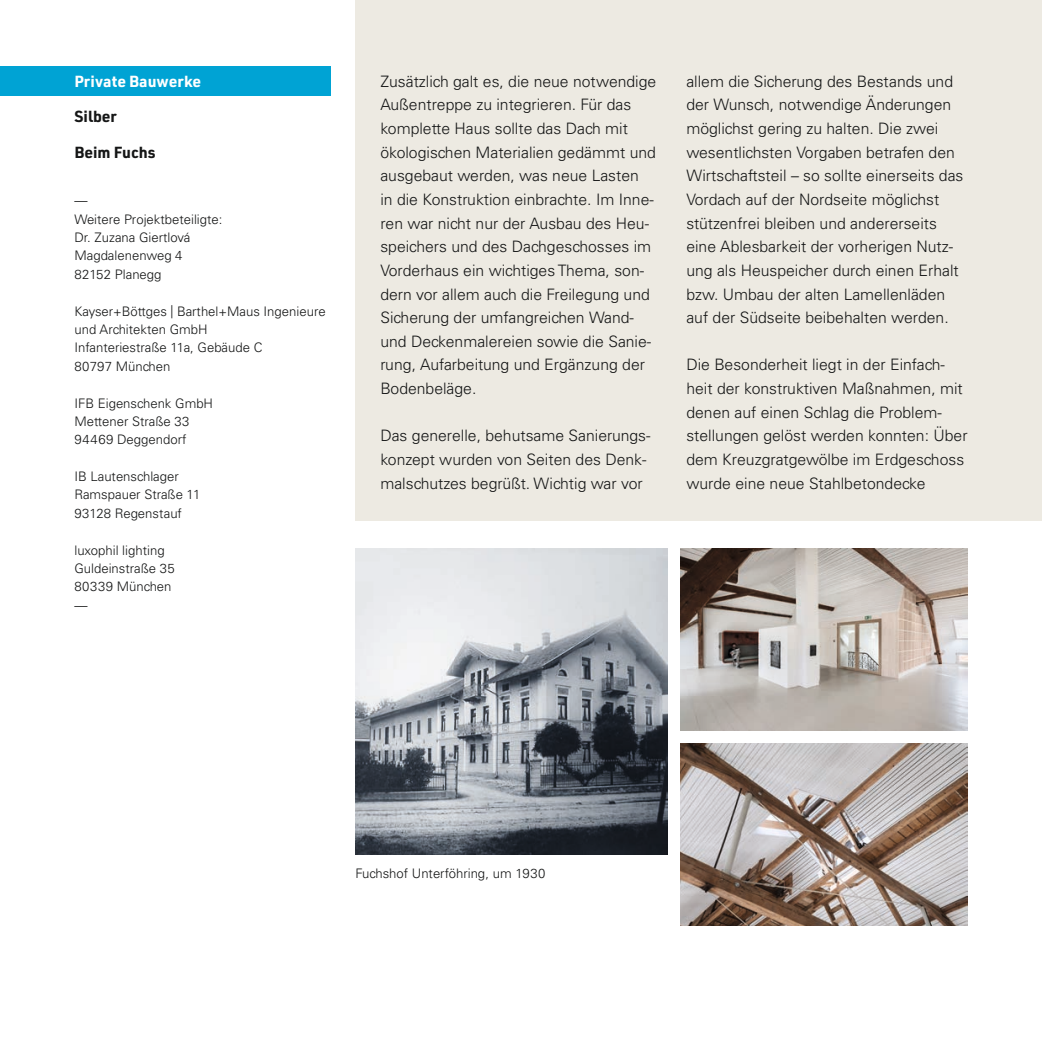
<style>
.page{position:relative;width:1042px;height:1042px;background:#fff}
.page>*{position:absolute;margin:0;border:0;box-sizing:border-box;transform-origin:0 0}
.t1{font:300 15.75px/23.6px "Univers LT Std";color:#151616}
.t2{font:700 15.75px "URWDIN";letter-spacing:.005em;color:#fff}
.t3{font:700 15.75px "URWDIN";color:#151616}
.t4{font:300 13.12px/18.4px "Univers LT Std";color:#151616}
</style>
<div class="page">
<div style="left:356px;top:0;width:686px;height:521px;background:#edeae2"></div>
<div style="left:0;top:66px;width:331px;height:29px;background:#00a3d4"></div>
<img style="left:356px;top:548px;width:312px;height:307px">
<img style="left:680px;top:548px;width:287px;height:182px">
<img style="left:680px;top:743px;width:287px;height:182px">
<p class="t2" style="left:74px;top:70px;width:128px">Private Bauwerke</p>
<p class="t3" style="left:74px;top:106px;width:44px">Silber</p>
<p class="t3" style="left:74px;top:141px;width:83px">Beim Fuchs</p>
<p class="t4" style="left:74px;top:191px;width:149px">—<br>Weitere Projektbeteiligte:<br>Dr. Zuzana Giertlová<br>Magdalenenweg 4<br>82152 Planegg</p>
<p class="t4" style="left:74px;top:302px;width:253px">Kayser+Böttges | Barthel+Maus Ingenieure und Architekten GmbH<br>Infanteriestraße 11a, Gebäude C<br>80797 München</p>
<p class="t4" style="left:74px;top:394px;width:140px">IFB Eigenschenk GmbH<br>Mettener Straße 33<br>94469 Deggendorf</p>
<p class="t4" style="left:74px;top:467px;width:127px">IB Lautenschlager<br>Ramspauer Straße 11<br>93128 Regenstauf</p>
<p class="t4" style="left:74px;top:541px;width:102px">luxophil lighting<br>Guldeinstraße 35<br>80339 München —</p>
<p class="t1" style="left:380px;top:69px;width:277px">Zusätzlich galt es, die neue notwendige Außentreppe zu integrieren. Für das komplette Haus sollte das Dach mit ökologischen Materialien gedämmt und ausgebaut werden, was neue Lasten<br>in die Konstruktion einbrachte. Im Inne&shy;ren war nicht nur der Ausbau des Heu&shy;speichers und des Dachgeschosses im Vorderhaus ein wichtiges Thema, son&shy;dern vor allem auch die Freilegung und Sicherung der umfangreichen Wand&shy;und Deckenmalereien sowie die Sanie&shy;rung, Aufarbeitung und Ergänzung der Bodenbeläge.</p>
<p class="t1" style="left:380px;top:424px;width:272px">Das generelle, behutsame Sanierungs&shy;konzept wurden von Seiten des Denk&shy;malschutzes begrüßt. Wichtig war vor</p>
<p class="t1" style="left:686px;top:69px;width:279px">allem die Sicherung des Bestands und der Wunsch, notwendige Änderungen möglichst gering zu halten. Die zwei wesentlichsten Vorgaben betrafen den Wirtschaftsteil – so sollte einerseits das Vordach auf der Nordseite möglichst stützenfrei bleiben und andererseits eine Ablesbarkeit der vorherigen Nutz&shy;ung als Heuspeicher durch einen Erhalt bzw. Umbau der alten Lamellenläden auf der Südseite beibehalten werden.</p>
<p class="t1" style="left:686px;top:353px;width:283px">Die Besonderheit liegt in der Einfach&shy;heit der konstruktiven Maßnahmen, mit denen auf einen Schlag die Problem&shy;stellungen gelöst werden konnten: Über dem Kreuzgratgewölbe im Erdgeschoss wurde eine neue Stahlbetondecke</p>
<p class="t4" style="left:356px;top:864px;width:191px">Fuchshof Unterföhring, um 1930</p>
</div>
